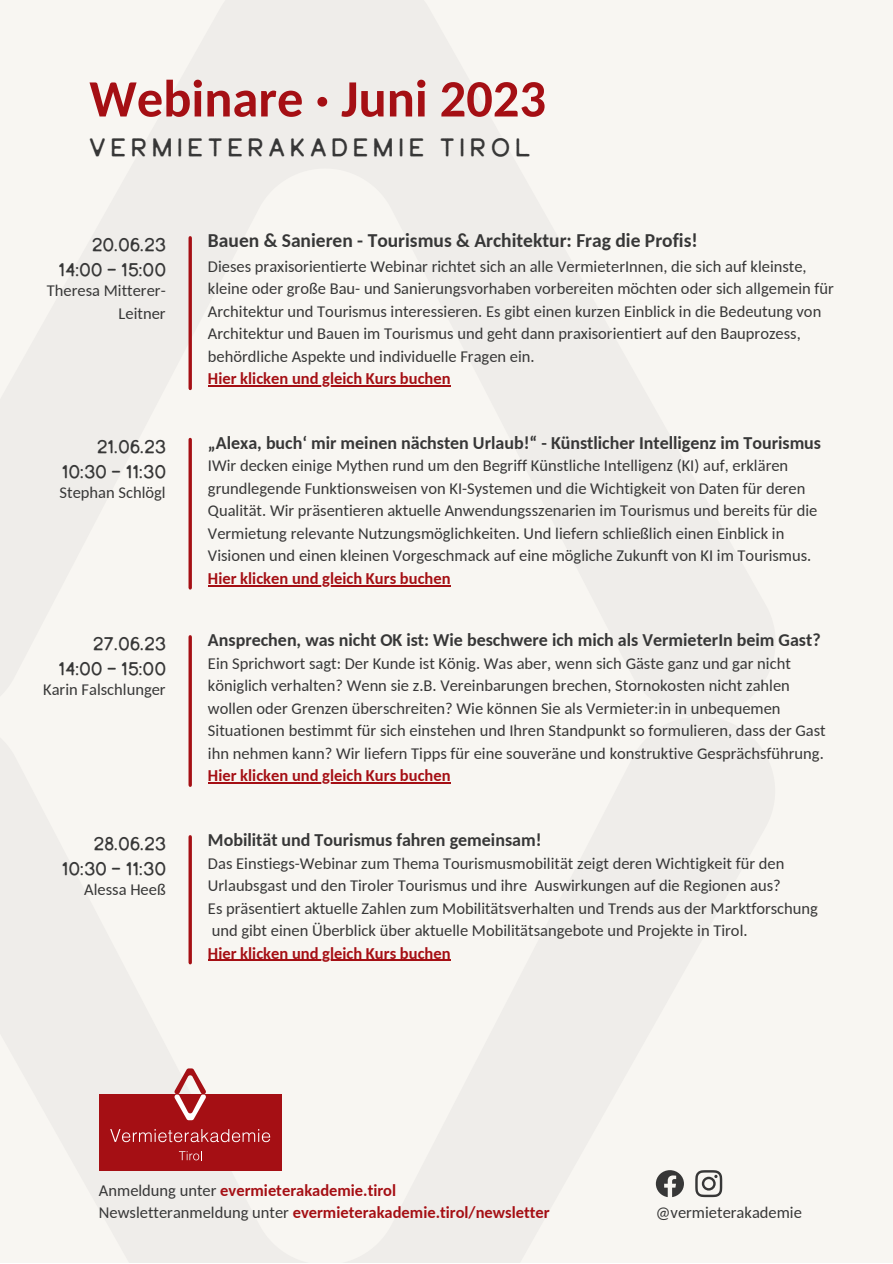
<style>
.page{position:relative;width:893px;height:1264px;background:#fff}
.page>*{position:absolute;margin:0;border:0;box-sizing:border-box;transform-origin:0 0}
.t1{font:700 52.5px "Carlito";color:#a50f14}
.t2{font:24.6px "Grovana Medium Rough";letter-spacing:.18em;color:#373737}
.t3{font:700 19.5px "Carlito";color:#373737}
.t4{font:700 18px "Carlito";color:#373737}
.t5{font:18px/24.8px "Grovana Medium Rough";color:#373737;text-align:right}
.t6{font:16.5px/22.5px "Carlito";color:#373737}
.t7{font:700 16.5px/22.5px "Carlito";color:#a50f14}
.s1{font-weight:400;color:#373737}
</style>
<div class="page">
<div style="left:0;top:0;width:892px;height:1262px;background:#f8f6f2"></div>
<svg style="left:188px;top:636px;width:4px;height:149px"></svg>
<hr style="left:208px;top:782px;width:242px;height:1px;background:#a50f14">
<div style="left:99px;top:1094px;width:182px;height:76px;background:#a50f14"></div>
<svg style="left:174px;top:1068px;width:32px;height:52px"></svg>
<svg style="left:110px;top:1129px;width:160px;height:13px"></svg>
<svg style="left:179px;top:1151px;width:23px;height:9px"></svg>
<svg style="left:655px;top:1170px;width:29px;height:27px"></svg>
<svg style="left:695px;top:1170px;width:27px;height:27px"></svg>
<svg style="left:188px;top:836px;width:4px;height:126px"></svg>
<hr style="left:208px;top:959px;width:242px;height:1px;background:#a50f14">
<svg style="left:188px;top:439px;width:4px;height:149px"></svg>
<hr style="left:208px;top:585px;width:242px;height:1px;background:#a50f14">
<svg style="left:188px;top:238px;width:4px;height:150px"></svg>
<hr style="left:208px;top:385px;width:242px;height:1px;background:#a50f14">
<h1 class="t1" style="left:89px;top:77px;width:458px">Webinare · Juni 2023</h1>
<h2 class="t2" style="left:89px;top:131px;width:442px">VERMIETERAKADEMIE TIROL</h2>
<p class="t5" style="left:58px;top:234px;width:109px">20.06.23<br>14:00 – 15:00</p>
<p class="t6" style="left:47px;top:281px;width:120px;text-align:right">Theresa Mitterer-<br>Leitner</p>
<p class="t5" style="left:61px;top:436px;width:106px">21.06.23<br>10:30 – 11:30</p>
<p class="t6" style="left:60px;top:482px;width:108px">Stephan Schlögl</p>
<p class="t5" style="left:58px;top:633px;width:109px">27.06.23<br>14:00 – 15:00</p>
<p class="t6" style="left:43px;top:680px;width:124px">Karin Falschlunger</p>
<p class="t5" style="left:61px;top:833px;width:106px">28.06.23<br>10:30 – 11:30</p>
<p class="t6" style="left:84px;top:879px;width:83px">Alessa Heeß</p>
<p class="t3" style="left:208px;top:232px;width:491px">Bauen &amp; Sanieren - Tourismus &amp; Architektur: Frag die Profis!</p>
<p class="t6" style="left:208px;top:256px;width:627px">Dieses praxisorientierte Webinar richtet sich an alle VermieterInnen, die sich auf kleinste, kleine oder große Bau- und Sanierungsvorhaben vorbereiten möchten oder sich allgemein für Architektur und Tourismus interessieren. Es gibt einen kurzen Einblick in die Bedeutung von Architektur und Bauen im Tourismus und geht dann praxisorientiert auf den Bauprozess, behördliche Aspekte und individuelle Fragen ein.</p>
<p class="t7" style="left:208px;top:369px;width:244px">Hier klicken und gleich Kurs buchen</p>
<p class="t4" style="left:208px;top:435px;width:614px">„Alexa, buch‘ mir meinen nächsten Urlaub!“ - Künstlicher Intelligenz im Tourismus</p>
<p class="t6" style="left:208px;top:456px;width:611px">IWir decken einige Mythen rund um den Begriff Künstliche Intelligenz (KI) auf, erklären grundlegende Funktionsweisen von KI-Systemen und die Wichtigkeit von Daten für deren Qualität. Wir präsentieren aktuelle Anwendungsszenarien im Tourismus und bereits für die Vermietung relevante Nutzungsmöglichkeiten. Und liefern schließlich einen Einblick in Visionen und einen kleinen Vorgeschmack auf eine mögliche Zukunft von KI im Tourismus.</p>
<p class="t7" style="left:208px;top:568px;width:244px">Hier klicken und gleich Kurs buchen</p>
<p class="t4" style="left:208px;top:632px;width:614px">Ansprechen, was nicht OK ist: Wie beschwere ich mich als VermieterIn beim Gast?</p>
<p class="t6" style="left:208px;top:653px;width:619px">Ein Sprichwort sagt: Der Kunde ist König. Was aber, wenn sich Gäste ganz und gar nicht königlich verhalten? Wenn sie z.B. Vereinbarungen brechen, Stornokosten nicht zahlen wollen oder Grenzen überschreiten? Wie können Sie als Vermieter:in in unbequemen Situationen bestimmt für sich einstehen und Ihren Standpunkt so formulieren, dass der Gast ihn nehmen kann? Wir liefern Tipps für eine souveräne und konstruktive Gesprächsführung.</p>
<p class="t7" style="left:208px;top:765px;width:244px">Hier klicken und gleich Kurs buchen</p>
<p class="t4" style="left:208px;top:832px;width:335px">Mobilität und Tourismus fahren gemeinsam!</p>
<p class="t6" style="left:208px;top:853px;width:611px">Das Einstiegs-Webinar zum Thema Tourismusmobilität zeigt deren Wichtigkeit für den Urlaubsgast und den Tiroler Tourismus und ihre Auswirkungen auf die Regionen aus?<br>Es präsentiert aktuelle Zahlen zum Mobilitätsverhalten und Trends aus der Marktforschung und gibt einen Überblick über aktuelle Mobilitätsangebote und Projekte in Tirol.</p>
<p class="t7" style="left:208px;top:943px;width:244px">Hier klicken und gleich Kurs buchen</p>
<p class="t7" style="left:99px;top:1180px;width:452px"><span class="s1">Anmeldung unter</span> evermieterakademie.tirol<br><span class="s1">Newsletteranmeldung unter</span> evermieterakademie.tirol/newsletter</p>
<p class="t6" style="left:655px;top:1202px;width:147px">@vermieterakademie</p>
</div>
